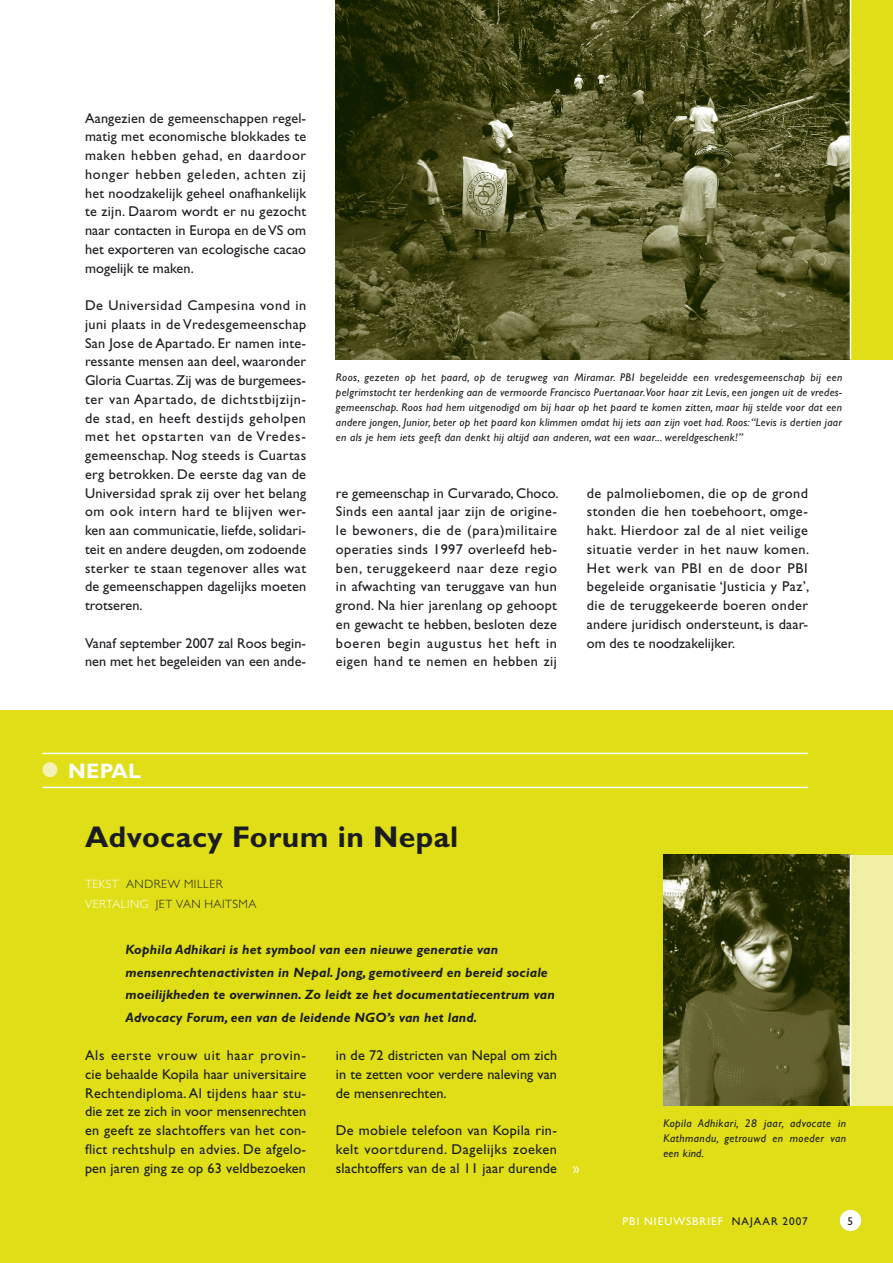
<style>
.page{position:relative;width:893px;height:1263px;background:#fff}
.page>*{position:absolute;margin:0;border:0;box-sizing:border-box;transform-origin:0 0}
.t1{font:700 30px "Gill Sans";letter-spacing:.015em;color:#1b1c20}
.t2{font:700 21px "Gill Sans";color:#fff}
.t3{font:14.25px/18.8px "Gill Sans";letter-spacing:.01em;color:#1b1c20;text-align:justify}
.t4{font:italic 700 13.5px/22.5px "Gill Sans";letter-spacing:.01em;color:#1b1c20}
.t5{font:300 12px/19.5px "Gill Sans";letter-spacing:.045em;color:#1b1c20}
.t6{font:italic 11.25px/15px "Gill Sans";letter-spacing:.025em;color:#1b1c20;text-align:justify}
.t7{font:11.25px "Gill Sans";letter-spacing:.09em;color:#fff}
.s1{color:#fff}
.s2{color:#1b1c20}
</style>
<div class="page">
<div style="left:0;top:710px;width:893px;height:553px;background:#dfde17"></div>
<img style="left:336px;top:0;width:514px;height:359px">
<div style="left:850px;top:0;width:43px;height:359px;background:#dfde17"></div>
<hr style="left:850px;top:0;width:1px;height:359px;background:#fff">
<div style="left:43px;top:762px;width:14px;height:15px;background:#f3f2b6;border-radius:50%"></div>
<hr style="left:43px;top:787px;width:765px;height:1px;background:#fff">
<hr style="left:43px;top:753px;width:765px;height:1px;background:#fff">
<div style="left:840px;top:1210px;width:21px;height:21px;background:#fff;border-radius:50%"></div>
<img style="left:663px;top:855px;width:187px;height:251px">
<div style="left:850px;top:855px;width:43px;height:251px;background:#f0eea0"></div>
<hr style="left:850px;top:855px;width:1px;height:251px;background:#fff">
<p class="t3" style="left:85px;top:108px;width:223px">Aangezien de gemeenschappen regel&shy;matig met economische blokkades te maken hebben gehad, en daardoor honger hebben geleden, achten zij het noodzakelijk geheel onafhankelijk te zijn. Daarom wordt er nu gezocht naar contacten in Europa en de VS om het exporteren van ecologische cacao mogelijk te maken.</p>
<p class="t3" style="left:85px;top:296px;width:223px">De Universidad Campesina vond in juni plaats in de Vredesgemeenschap San Jose de Apartado. Er namen inte&shy;ressante mensen aan deel, waaronder Gloria Cuartas. Zij was de burgemees&shy;ter van Apartado, de dichtstbijzijn&shy;de stad, en heeft destijds geholpen met het opstarten van de Vredes&shy;gemeenschap. Nog steeds is Cuartas erg betrokken. De eerste dag van de Universidad sprak zij over het belang om ook intern hard te blijven wer&shy;ken aan communicatie, liefde, solidari&shy;teit en andere deugden, om zodoende sterker te staan tegenover alles wat de gemeenschappen dagelijks moeten trotseren.</p>
<p class="t3" style="left:85px;top:633px;width:223px">Vanaf september 2007 zal Roos begin&shy;nen met het begeleiden van een ande-</p>
<p class="t6" style="left:336px;top:370px;width:508px">Roos, gezeten op het paard, op de terugweg van Miramar. PBI begeleidde een vredesgemeenschap bij een pelgrimstocht ter herdenking aan de vermoorde Francisco Puertanaar.Voor haar zit Levis, een jongen uit de vredes&shy;gemeenschap. Roos had hem uitgenodigd om bij haar op het paard te komen zitten, maar hij stelde voor dat een andere jongen, Junior, beter op het paard kon klimmen omdat hij iets aan zijn voet had. Roos: “Levis is dertien jaar en als je hem iets geeft dan denkt hij altijd aan anderen, wat een waar... wereldgeschenk!”</p>
<p class="t3" style="left:336px;top:483px;width:224px">re gemeenschap in Curvarado, Choco.<br>Sinds een aantal jaar zijn de origine&shy;le bewoners, die de (para)militaire operaties sinds 1 997 overleefd heb&shy;ben, teruggekeerd naar deze regio in afwachting van teruggave van hun grond. Na hier jarenlang op gehoopt en gewacht te hebben, besloten deze boeren begin augustus het heft in eigen hand te nemen en hebben zij</p>
<p class="t3" style="left:587px;top:483px;width:224px">de palmoliebomen, die op de grond stonden die hen toebehoort, omge&shy;hakt. Hierdoor zal de al niet veilige situatie verder in het nauw komen.<br>Het werk van PBI en de door PBI begeleide organisatie ‘Justicia y Paz’, die de teruggekeerde boeren onder andere juridisch ondersteunt, is daar&shy;om des te noodzakelijker.</p>
<h2 class="t2" style="left:68px;top:758px;width:16px">nepa</h2>
<h2 class="t2" style="left:128px;top:758px;width:14px">l</h2>
<h1 class="t1" style="left:85px;top:819px;width:375px">Advocacy Forum in Nepal</h1>
<p class="t5" style="left:85px;top:874px;width:173px"><span class="s1">TEKST</span> ANDREW M ILLER<br><span class="s1">VERTALING</span> JET VAN HAITSMA</p>
<p class="t4" style="left:125px;top:938px;width:431px">Kophila Adhikari is het symbool van een nieuwe generatie van mensenrechtenactivisten in Nepal. Jong, gemotiveerd en bereid sociale moeilijkheden te overwinnen. Zo leidt ze het documentatiecentrum van Advocacy Forum, een van de leidende NGO’s van het land.</p>
<p class="t3" style="left:85px;top:1046px;width:223px">Als eerste vrouw uit haar provin&shy;cie behaalde Kopila haar universitaire Rechtendiploma. Al tijdens haar stu&shy;die zet ze zich in voor mensenrechten en geeft ze slachtoffers van het con&shy;flict rechtshulp en advies. De afgelo&shy;pen jaren ging ze op 63 veldbezoeken</p>
<p class="t3" style="left:336px;top:1046px;width:223px">in de 72 districten van Nepal om zich in te zetten voor verdere naleving van de mensenrechten.</p>
<p class="t3" style="left:336px;top:1121px;width:245px;text-align:left">De mobiele telefoon van Kopila rin&shy;kelt voortdurend. Dagelijks zoeken slachtoffers van de al 11 jaar durende <span class="s1">»</span></p>
<p class="t6" style="left:663px;top:1115px;width:184px">Kopila Adhikari, 28 jaar, advocate in Kathmandu, getrouwd en moeder van een kind.</p>
<p class="t7" style="left:623px;top:1214px;width:187px">PBI NIEUWSBRIEF <span class="s2">NAJAAR 2007</span></p>
</div>
